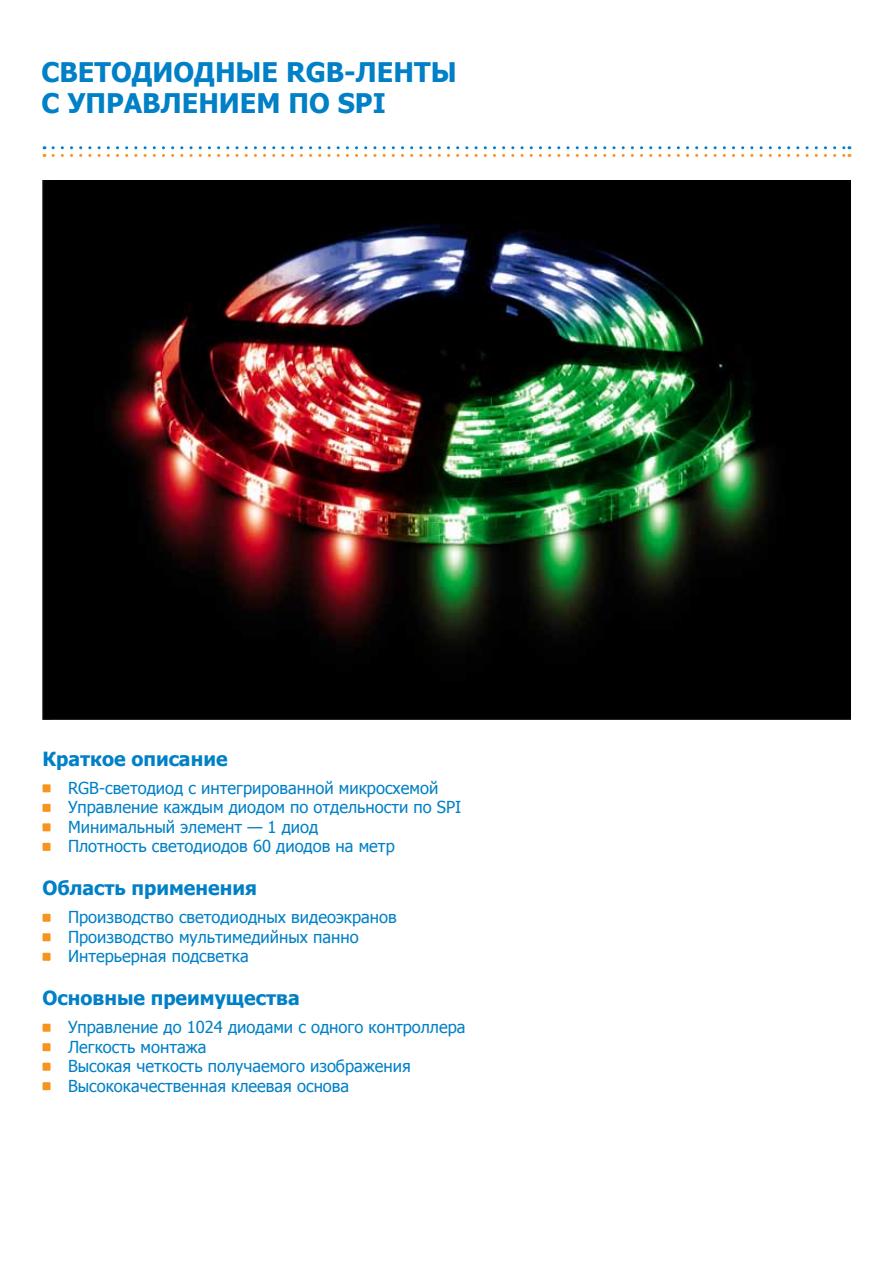
<style>
.page{position:relative;width:893px;height:1263px;background:#fff}
.page>*{position:absolute;margin:0;border:0;box-sizing:border-box;transform-origin:0 0}
.t1{font:700 27px/31.2px "Tahoma";color:#0080c6}
.t2{font:700 19.5px "Tahoma";color:#0080c6}
.t3{font:16.5px/19.5px "Tahoma";color:#0080c6}
</style>
<div class="page">
<svg style="left:53px;top:146px;width:797px;height:11px"></svg>
<div style="left:43px;top:784px;width:8px;height:8px;background:#f7941e"></div>
<div style="left:43px;top:804px;width:8px;height:8px;background:#f7941e"></div>
<div style="left:43px;top:823px;width:8px;height:8px;background:#f7941e"></div>
<div style="left:43px;top:843px;width:8px;height:8px;background:#f7941e"></div>
<div style="left:43px;top:914px;width:8px;height:8px;background:#f7941e"></div>
<div style="left:43px;top:933px;width:8px;height:8px;background:#f7941e"></div>
<div style="left:43px;top:953px;width:8px;height:8px;background:#f7941e"></div>
<div style="left:43px;top:1024px;width:8px;height:8px;background:#f7941e"></div>
<div style="left:43px;top:1043px;width:8px;height:8px;background:#f7941e"></div>
<div style="left:43px;top:1063px;width:8px;height:8px;background:#f7941e"></div>
<div style="left:43px;top:1082px;width:8px;height:8px;background:#f7941e"></div>
<img style="left:43px;top:181px;width:807px;height:538px">
<h1 class="t1" style="left:41px;top:58px;width:417px">Светодиодные RGB-ленты<br>С уПравлением По SPI</h1>
<p class="t2" style="left:43px;top:745px;width:187px">Краткое описание</p>
<p class="t3" style="left:68px;top:779px;width:395px">RGB-светодиод с интегрированной микросхемой Управление каждым диодом по отдельности по SPI Минимальный элемент — 1 диод<br>Плотность светодиодов 60 диодов на метр</p>
<p class="t2" style="left:43px;top:874px;width:216px">Область применения</p>
<p class="t3" style="left:68px;top:908px;width:330px">Производство светодиодных видеоэкранов<br>Производство мультимедийных панно<br>Интерьерная подсветка</p>
<p class="t2" style="left:43px;top:984px;width:259px">Основные преимущества</p>
<p class="t3" style="left:68px;top:1018px;width:399px">Управление до 1024 диодами с одного контроллера Легкость монтажа<br>Высокая четкость получаемого изображения Высококачественная клеевая основа</p>
</div>
